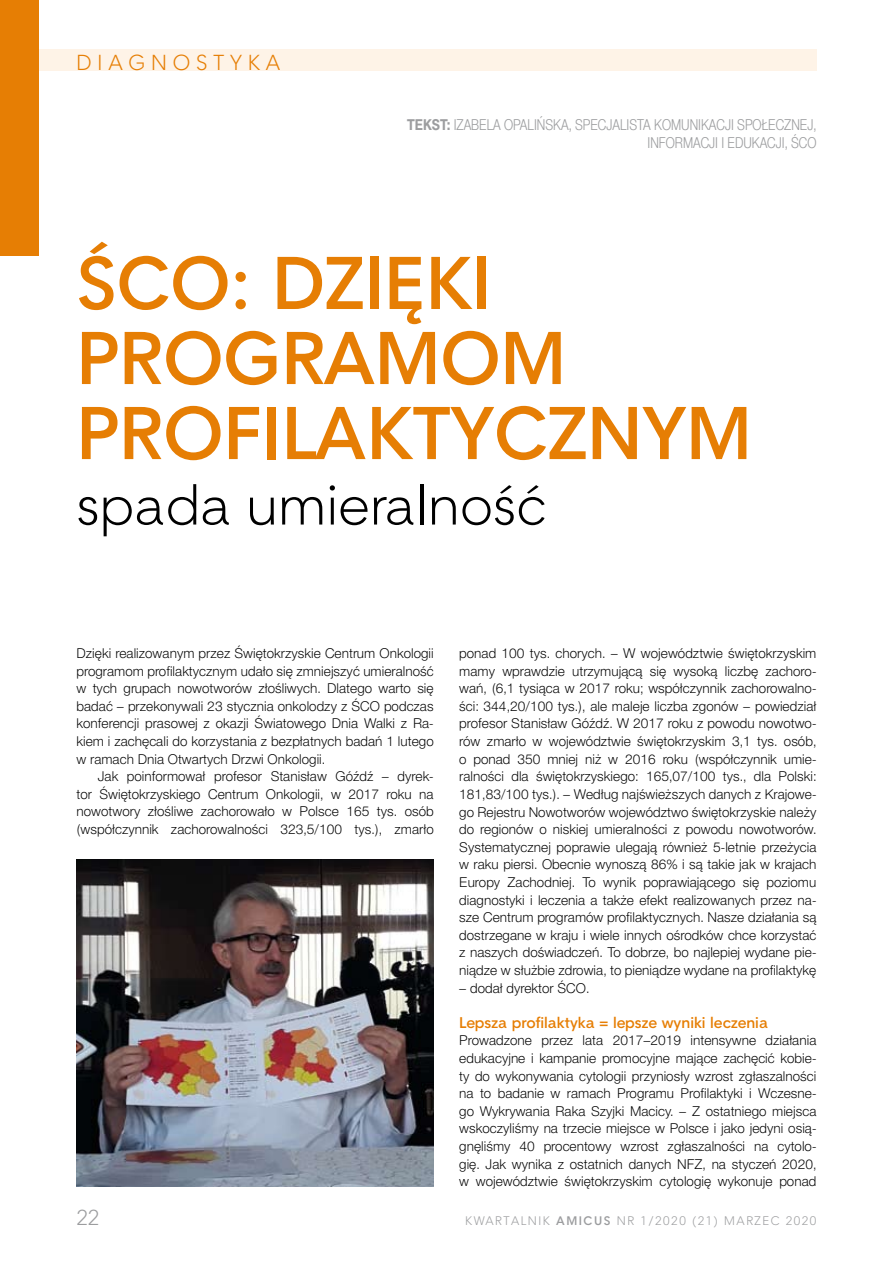
<style>
.page{position:relative;width:893px;height:1263px;background:#fff}
.page>*{position:absolute;margin:0;border:0;box-sizing:border-box;transform-origin:0 0}
.t1{font:700 72px/75px "Straight EFN";color:#e67e04}
.t2{font:54px "Straight EFN";color:#000}
.t3{font:21px "Straight EFN";letter-spacing:.28em;color:#e67e04}
.t4{font:21px "Straight EFN";color:#9c9d9f}
.t5{font:15px/18px "Switzer Cnd EFN Light";color:#9c9d9f;text-align:right}
.t6{font:700 15px "Straight EFN";color:#e67e04}
.t7{font:13.5px/17.5px "Switzer EFN Light";color:#000;text-align:justify}
.t8{font:12px "Straight EFN";letter-spacing:.13em;color:#9c9d9f}
.t9{font:700 12px "Straight EFN";letter-spacing:.13em;color:#9c9d9f}
.s1{font-family:"Switzer Cnd EFN";font-weight:700}
.s2{font-weight:400}
</style>
<div class="page">
<div style="left:0;top:49px;width:816px;height:21px;background:#fef3e7"></div>
<div style="left:0;top:0;width:38px;height:255px;background:#e67e04"></div>
<img style="left:77px;top:859px;width:357px;height:327px">
<h3 class="t3" style="left:77px;top:50px;width:205px">DIA gnostyka</h3>
<p class="t5" style="left:407px;top:115px;width:411px"><span class="s1">TEKST:</span> IZABELA OPALIŃSKA, SPECJALISTA KOMUNIKACJI SPOŁECZNEJ,<br>INFORMACJI I EDUKACJI, ŚCO</p>
<h1 class="t1" style="left:77px;top:246px;width:666px">ŚCO: dzięki programom profilaktycznym</h1>
<h2 class="t2" style="left:77px;top:473px;width:471px">spada umieralność</h2>
<p class="t7" style="left:77px;top:644px;width:359px">Dzięki realizowanym przez Świętokrzyskie Centrum Onkologii programom profilaktycznym udało się zmniejszyć umieralność w tych grupach nowotworów złośliwych. Dlatego warto się badać – przekonywali 23 stycznia onkolodzy z ŚCO podczas konferencji prasowej z okazji Światowego Dnia Walki z Ra&shy;kiem i zachęcali do korzystania z bezpłatnych badań 1 lutego w ramach Dnia Otwartych Drzwi Onkologii.</p>
<p class="t7" style="left:77px;top:768px;width:359px;text-indent:21px">Jak poinformował profesor Stanisław Góźdź – dyrek&shy;tor Świętokrzyskiego Centrum Onkologii, w 2017 roku na nowotwory złośliwe zachorowało w Polsce 165 tys. osób (współczynnik zachorowalności 323,5/100 tys.), zmarło</p>
<p class="t7" style="left:459px;top:644px;width:359px">ponad 100 tys. chorych. – W województwie świętokrzyskim mamy wprawdzie utrzymującą się wysoką liczbę zachoro&shy;wań, (6,1 tysiąca w 2017 roku; współczynnik zachorowalno&shy;ści: 344,20/100 tys.), ale maleje liczba zgonów – powiedział profesor Stanisław Góźdź. W 2017 roku z powodu nowotwo&shy;rów zmarło w województwie świętokrzyskim 3,1 tys. osób, o ponad 350 mniej niż w 2016 roku (współczynnik umie&shy;ralności dla świętokrzyskiego: 165,07/100 tys., dla Polski:<br>181,83/100 tys.). – Według najświeższych danych z Krajowe&shy;go Rejestru Nowotworów województwo świętokrzyskie należy do regionów o niskiej umieralności z powodu nowotworów.<br>Systematycznej poprawie ulegają również 5-letnie przeżycia w raku piersi. Obecnie wynoszą 86% i są takie jak w krajach Europy Zachodniej. To wynik poprawiającego się poziomu diagnostyki i leczenia a także efekt realizowanych przez na&shy;sze Centrum programów profilaktycznych. Nasze działania są dostrzegane w kraju i wiele innych ośrodków chce korzystać z naszych doświadczeń. To dobrze, bo najlepiej wydane pie&shy;niądze w służbie zdrowia, to pieniądze wydane na profilaktykę</p>
<p class="t7" style="left:459px;top:979px;width:132px">– dodał dyrektor ŚCO.</p>
<p class="t6" style="left:459px;top:1014px;width:310px">Lepsza profilaktyka = lepsze wyniki leczenia</p>
<p class="t7" style="left:459px;top:1032px;width:359px">Prowadzone przez lata 2017–2019 intensywne działania edukacyjne i kampanie promocyjne mające zachęcić kobie&shy;ty do wykonywania cytologii przyniosły wzrost zgłaszalności na to badanie w ramach Programu Profilaktyki i Wczesne&shy;go Wykrywania Raka Szyjki Macicy. – Z ostatniego miejsca wskoczyliśmy na trzecie miejsce w Polsce i jako jedyni osią&shy;gnęliśmy 40 procentowy wzrost zgłaszalności na cytolo&shy;gię. Jak wynika z ostatnich danych NFZ, na styczeń 2020, w województwie świętokrzyskim cytologię wykonuje ponad</p>
<h3 class="t4" style="left:77px;top:1205px;width:24px">22</h3>
<p class="t8" style="left:465px;top:1213px;width:18px">KWARTALNI</p>
<p class="t9" style="left:543px;top:1213px;width:83px"><span class="s2">K</span> AMICUS <span class="s2">NR</span></p>
<p class="t8" style="left:640px;top:1213px;width:178px">1/2020 (21) marzec 2020</p>
</div>
